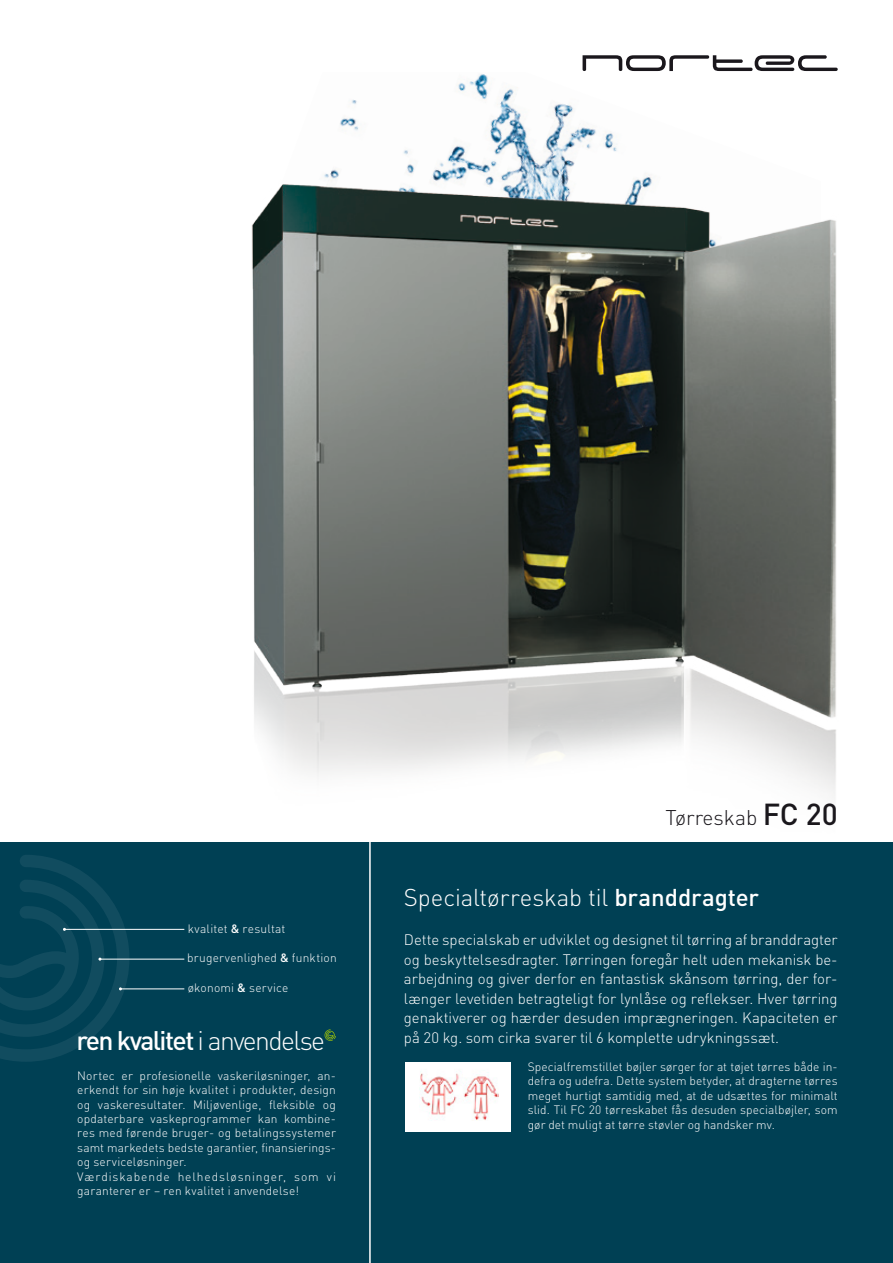
<style>
.page{position:relative;width:893px;height:1263px;background:#fff}
.page>*{position:absolute;margin:0;border:0;box-sizing:border-box;transform-origin:0 0}
.t1{font:500 26.55px "DIN";letter-spacing:-.06em;color:#fff}
.t2{font:300 24px "DIN";letter-spacing:-.005em;color:#fff}
.t3{font:300 21px "DIN";color:#1a171c}
.t4{font:300 15px/19.5px "DIN";letter-spacing:-.005em;color:#fff;text-align:justify}
.t5{font:300 12px/14.4px "DIN";letter-spacing:.015em;color:#fff;text-align:justify}
.s1{font-weight:500}
.s2{font-weight:300}
.s3{font-weight:500;font-size:30px}
</style>
<div class="page">
<div style="left:0;top:842px;width:893px;height:421px;background:#004054"></div>
<hr style="left:369px;top:842px;width:2px;height:421px;background:#fff">
<svg style="left:583px;top:55px;width:255px;height:16px"></svg>
<img style="left:331px;top:74px;width:286px;height:98px">
<hr style="left:64px;top:929px;width:120px;height:1px;background:#fff">
<hr style="left:100px;top:959px;width:84px;height:1px;background:#fff">
<hr style="left:120px;top:988px;width:64px;height:1px;background:#fff">
<svg style="left:0;top:855px;width:129px;height:207px"></svg>
<svg style="left:325px;top:1029px;width:11px;height:12px"></svg>
<img style="left:251px;top:172px;width:586px;height:704px">
<div style="left:405px;top:1062px;width:106px;height:70px;background:#fff"></div>
<img style="left:420px;top:1071px;width:79px;height:50px">
<p class="t5" style="left:188px;top:921px;width:99px">kvalitet <span class="s1">&amp;</span> resultat</p>
<p class="t5" style="left:187px;top:951px;width:151px">brugervenlighed <span class="s1">&amp;</span> funktion</p>
<p class="t5" style="left:188px;top:980px;width:102px">økonomi <span class="s1">&amp;</span> service</p>
<h1 class="t1" style="left:77px;top:1023px;width:250px">ren kvalitet <span class="s2">i anvendelse</span></h1>
<p class="t5" style="left:77px;top:1068px;width:260px;text-align:left">Nortec er profesionelle vaskeriløsninger, an&shy;erkendt for sin høje kvalitet i produkter, design og vaskeresultater. Miljøvenlige, fleksible og opdaterbare vaskeprogrammer kan kombine&shy;res med førende bruger- og betalingssystemer samt markedets bedste garantier, finansierings&shy;og serviceløsninger.<br>Værdiskabende helhedsløsninger, som vi garanterer er – ren kvalitet i anvendelse!</p>
<h3 class="t3" style="left:665px;top:804px;width:174px">Tørreskab <span class="s3">FC 20</span></h3>
<h2 class="t2" style="left:404px;top:883px;width:357px">Specialtørreskab til <span class="s1">branddragter</span></h2>
<p class="t4" style="left:404px;top:930px;width:435px">Dette specialskab er udviklet og designet til tørring af branddragter og beskyttelsesdragter. Tørringen foregår helt uden mekanisk be&shy;arbejdning og giver derfor en fantastisk skånsom tørring, der for&shy;længer levetiden betragteligt for lynlåse og reflekser. Hver tørring genaktiverer og hærder desuden imprægneringen. Kapaciteten er på 20 kg. som cirka svarer til 6 komplette udrykningssæt.</p>
<p class="t5" style="left:528px;top:1059px;width:311px">Specialfremstillet bøjler sørger for at tøjet tørres både in&shy;defra og udefra. Dette system betyder, at dragterne tørres meget hurtigt samtidig med, at de udsættes for minimalt slid. Til FC 20 tørreskabet fås desuden specialbøjler, som gør det muligt at tørre støvler og handsker mv.</p>
</div>
